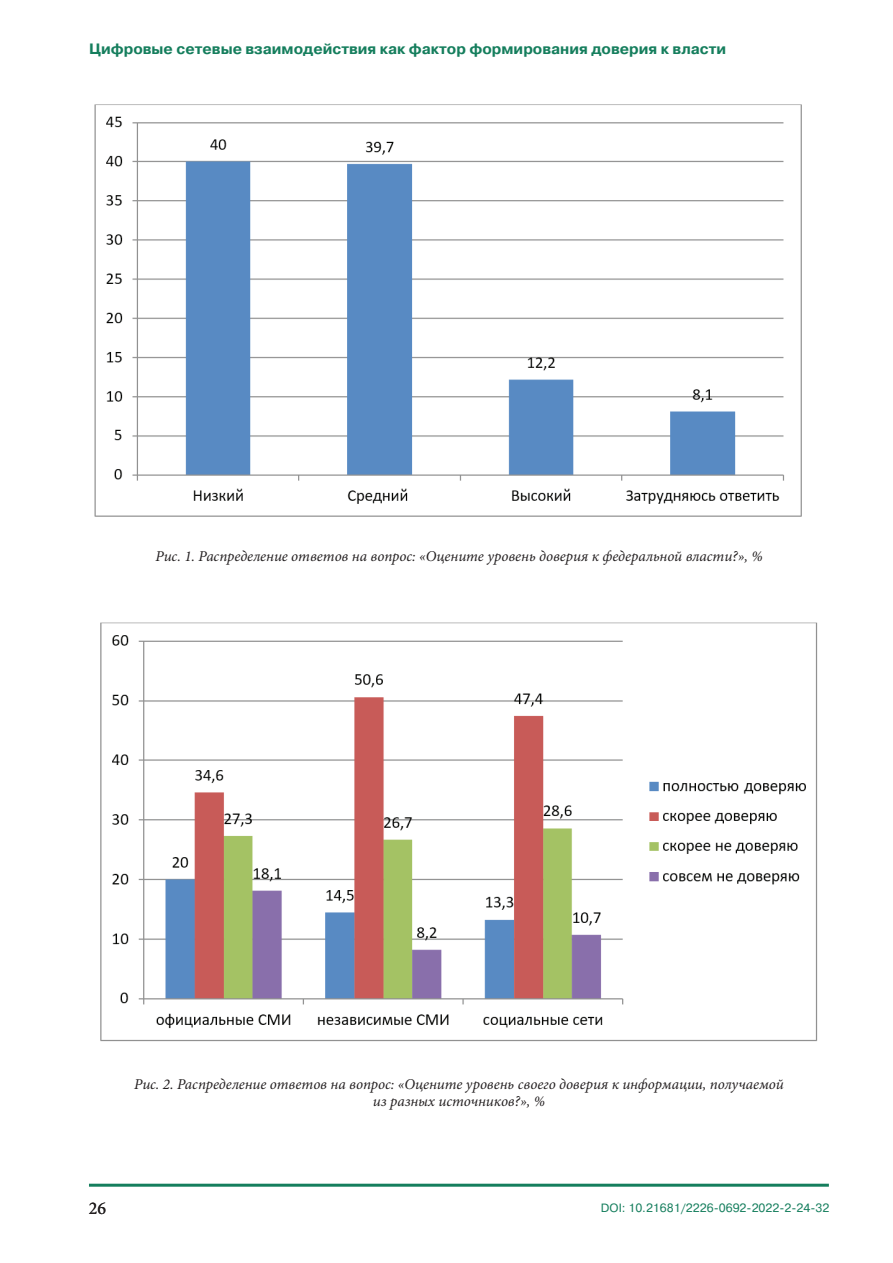
<style>
.page{position:relative;width:893px;height:1263px;background:#fff}
.page>*{position:absolute;margin:0;border:0;box-sizing:border-box;transform-origin:0 0}
.t1{font:18px "Minion Pro";color:#231f20}
.t2{font:italic 15px/17px "Minion Pro";color:#231f20;text-align:center}
.t3{font:700 15px "Pragmatica C";color:#157e5d}
.t4{font:12px "Pragmatica C";color:#157e5d}
</style>
<div class="page">
<hr style="left:89px;top:1184px;width:740px;height:3px;background:#157e5d">
<img style="left:94px;top:104px;width:708px;height:413px">
<img style="left:100px;top:622px;width:718px;height:420px">
<p class="t3" style="left:89px;top:41px;width:638px">Цифровые сетевые взаимодействия как фактор формирования доверия к власти</p>
<p class="t2" style="left:155px;top:548px;width:609px">Рис. 1. Распределение ответов на вопрос: «Оцените уровень доверия к федеральной власти?», %</p>
<p class="t2" style="left:134px;top:1075px;width:651px">Рис. 2. Распределение ответов на вопрос: «Оцените уровень своего доверия к информации, получаемой из разных источников?», %</p>
<p class="t1" style="left:89px;top:1196px;width:19px">26</p>
<p class="t4" style="left:601px;top:1201px;width:230px">DOI: 10.21681/2226-0692-2022-2-24-32</p>
</div>
